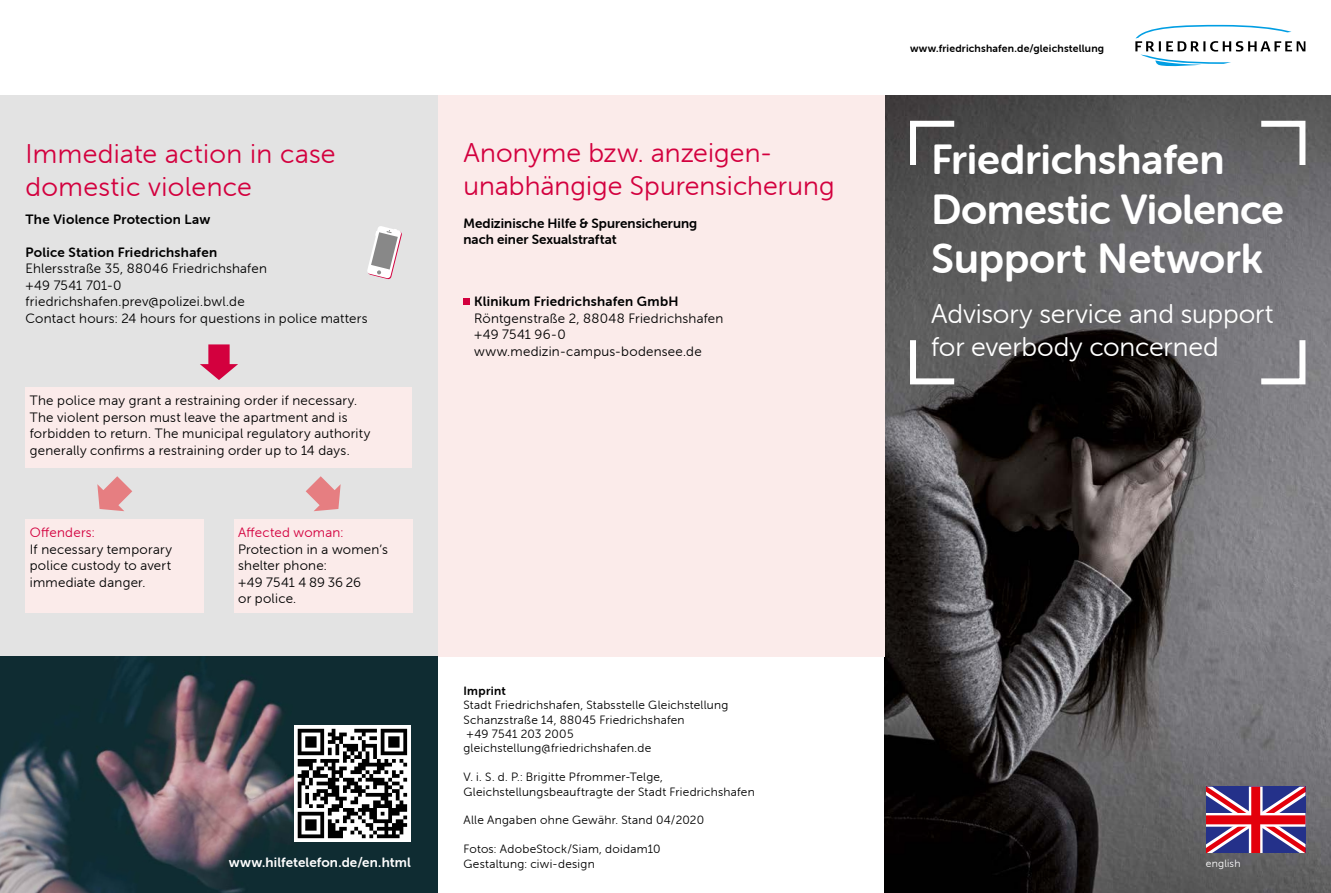
<style>
.page{position:relative;width:1331px;height:893px;background:#fff}
.page>*{position:absolute;margin:0;border:0;box-sizing:border-box;transform-origin:0 0}
.FRH_Kernbotschaft{font:42px/49.5px "Museo Sans Rounded 700";letter-spacing:-.01em;color:#fff}
.FRH_Subheadline_18_2{font:27px/33px "Museo Sans Rounded 300";letter-spacing:.005em;color:#d3003e}
.FRH_Subheadline_18_2-2{font:27px/33px "Museo Sans Rounded 300";letter-spacing:-.005em;color:#fff}
.FRH_Copytext_9_11{font:13.5px/16.5px "Museo Sans Rounded 300";letter-spacing:.02em;color:#000}
.FRH_Copytext_fett_9{font:13.5px "Museo Sans Rounded 700";letter-spacing:.02em;color:#000}
.FRH_Subheadline_18_2-3{font:13.5px/16.5px "Museo Sans Rounded 700";color:#000}
.FRH_Copytext_9_11-2{font:13.5px "Museo Sans Rounded 700";letter-spacing:.01em;color:#fff}
.FRH_Copytext_9_11-3{font:13.5px "Museo Sans Rounded 300";letter-spacing:.02em;color:#d3003e}
.FRH_Copytext_9_11-4{font:12px/14.4px "Museo Sans Rounded 300";letter-spacing:.025em;color:#000}
.FRH_Copytext_9_11-5{font:12px "Museo Sans Rounded 700";letter-spacing:.025em;color:#000}
.FRH_Headline{font:10.5px "Museo Sans Rounded 700";letter-spacing:.02em;color:#000}
.FRH_Bildunterschrift{font:10.5px "Museo Sans Rounded 300";letter-spacing:.015em;color:#fff}
</style>
<div class="page">
<div style="left:0;top:95px;width:438px;height:562px;background:#e3e3e3"></div>
<img style="left:884px;top:95px;width:447px;height:798px">
<svg style="left:907px;top:334px;width:53px;height:53px"></svg>
<svg style="left:1255px;top:334px;width:53px;height:53px;background:#969599"></svg>
<svg style="left:907px;top:118px;width:53px;height:53px"></svg>
<svg style="left:1255px;top:118px;width:53px;height:53px;background:#7b7b7c"></svg>
<div style="left:438px;top:95px;width:446px;height:562px;background:#fbebea"></div>
<img style="left:0;top:656px;width:438px;height:237px">
<div style="left:26px;top:387px;width:386px;height:81px;background:#fbebea"></div>
<div style="left:26px;top:519px;width:178px;height:93px;background:#fbebea"></div>
<div style="left:234px;top:519px;width:178px;height:93px;background:#fbebea"></div>
<svg style="left:200px;top:344px;width:38px;height:36px"></svg>
<svg style="left:97px;top:476px;width:35px;height:35px"></svg>
<svg style="left:306px;top:476px;width:35px;height:35px"></svg>
<div style="left:294px;top:725px;width:117px;height:117px;background:linear-gradient(to right,#fff,#fff)"></div>
<svg style="left:298px;top:729px;width:109px;height:109px"></svg>
<svg style="left:367px;top:226px;width:35px;height:53px"></svg>
<svg style="left:1206px;top:787px;width:99px;height:66px"></svg>
<div style="left:463px;top:298px;width:7px;height:7px;background:#d3003e"></div>
<svg style="left:1135px;top:25px;width:170px;height:42px"></svg>
<h2 class="FRH_Subheadline_18_2" style="left:26px;top:137px;width:312px">Immediate action in case domestic violence</h2>
<p class="FRH_Copytext_fett_9" style="left:26px;top:211px;width:186px">The Violence Protection Law</p>
<p class="FRH_Copytext_fett_9" style="left:26px;top:244px;width:193px">Police Station Friedrichshafen</p>
<p class="FRH_Copytext_9_11" style="left:26px;top:260px;width:243px">Ehlersstraße 35, 88046 Friedrichshafen</p>
<p class="FRH_Copytext_9_11" style="left:26px;top:277px;width:221px">+49 7541 701-0 friedrichshafen.prev@polizei.bwl.de</p>
<p class="FRH_Copytext_9_11" style="left:26px;top:310px;width:344px">Contact hours: 24 hours for questions in police matters</p>
<p class="FRH_Copytext_9_11" style="left:30px;top:392px;width:329px">The police may grant a restraining order if necessary.</p>
<p class="FRH_Copytext_9_11" style="left:30px;top:409px;width:342px">The violent person must leave the apartment and is forbidden to return. The municipal regulatory authority generally confirms a restraining order up to 14 days.</p>
<p class="FRH_Copytext_9_11-3" style="left:30px;top:525px;width:67px">Offenders:</p>
<p class="FRH_Copytext_9_11" style="left:30px;top:541px;width:144px;text-align:justify">If necessary temporary police custody to avert immediate danger.</p>
<p class="FRH_Copytext_9_11-3" style="left:238px;top:525px;width:107px">Affected woman:</p>
<p class="FRH_Copytext_9_11" style="left:238px;top:541px;width:151px">Protection in a women’s shelter phone:<br>+49 7541 4 89 36 26<br>or police.</p>
<p class="FRH_Copytext_9_11-2" style="left:229px;top:855px;width:183px">www.hilfetelefon.de/en.html</p>
<h2 class="FRH_Subheadline_18_2" style="left:463px;top:136px;width:373px">Anonyme bzw. anzeigen&shy;unabhängige Spurensicherung</h2>
<h2 class="FRH_Subheadline_18_2-3" style="left:463px;top:215px;width:235px">Medizinische Hilfe &amp; Spurensicherung nach einer Sexualstraftat</h2>
<p class="FRH_Copytext_fett_9" style="left:474px;top:294px;width:206px">Klinikum Friedrichshafen GmbH</p>
<p class="FRH_Copytext_9_11" style="left:474px;top:310px;width:251px">Röntgenstraße 2, 88048 Friedrichshafen</p>
<p class="FRH_Copytext_9_11" style="left:474px;top:326px;width:229px">+49 7541 96-0 www.medizin-campus-bodensee.de</p>
<p class="FRH_Copytext_9_11-5" style="left:463px;top:684px;width:44px">Imprint</p>
<p class="FRH_Copytext_9_11-4" style="left:463px;top:698px;width:266px">Stadt Friedrichshafen, Stabsstelle Gleichstellung<br>Schanzstraße 14, 88045 Friedrichshafen</p>
<p class="FRH_Copytext_9_11-4" style="left:467px;top:727px;width:108px">+49 7541 203 2005</p>
<p class="FRH_Copytext_9_11-4" style="left:463px;top:741px;width:189px">gleichstellung@friedrichshafen.de</p>
<p class="FRH_Copytext_9_11-4" style="left:463px;top:770px;width:293px">V. i. S. d. P.: Brigitte Pfrommer-Telge,<br>Gleichstellungsbeauftragte der Stadt Friedrichshafen</p>
<p class="FRH_Copytext_9_11-4" style="left:463px;top:813px;width:242px">Alle Angaben ohne Gewähr. Stand 04/2020</p>
<p class="FRH_Copytext_9_11-4" style="left:463px;top:842px;width:199px">Fotos: AdobeStock/Siam, doidam10</p>
<p class="FRH_Copytext_9_11-4" style="left:463px;top:856px;width:133px">Gestaltung: ciwi-design</p>
<p class="FRH_Headline" style="left:910px;top:42px;width:196px">www.friedrichshafen.de/gleichstellung</p>
<h1 class="FRH_Kernbotschaft" style="left:931px;top:135px;width:354px">Friedrichshafen<br>Domestic Violence</h1>
<h1 class="FRH_Kernbotschaft" style="left:931px;top:234px;width:333px">Support Network</h1>
<h2 class="FRH_Subheadline_18_2-2" style="left:931px;top:297px;width:344px">Advisory service and support for everbody concerned</h2>
<p class="FRH_Bildunterschrift" style="left:1206px;top:858px;width:36px">english</p>
</div>
